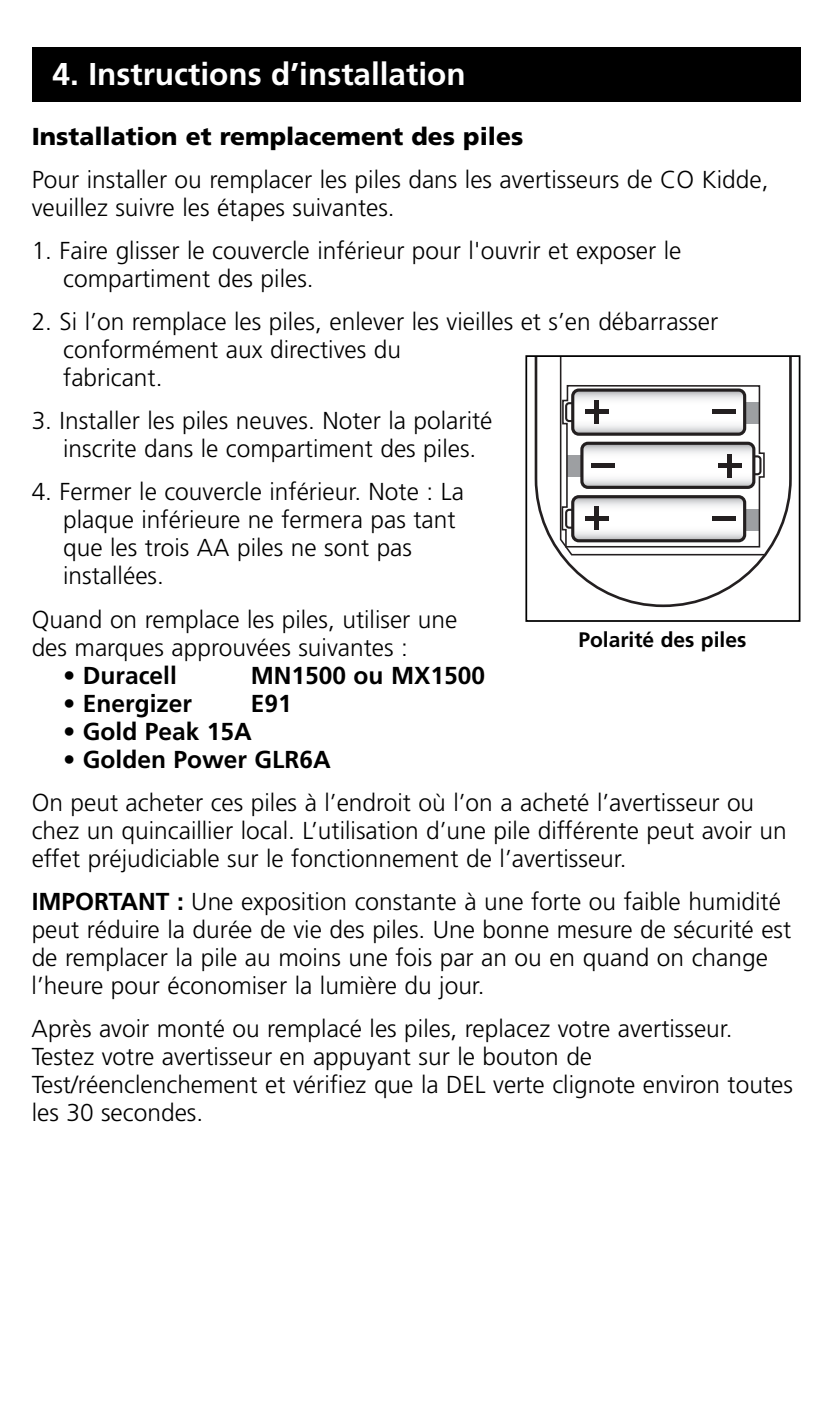
<style>
.page{position:relative;width:832px;height:1418px;background:#fff}
.page>*{position:absolute;margin:0;border:0;box-sizing:border-box;transform-origin:0 0}
.t1{font:700 31.5px "Frutiger";color:#fff}
.t2{font:300 24.5px/28px "Frutiger";color:#000}
.t3{font:700 24.5px "Frutiger";color:#000}
.t4{font:900 24.5px "Frutiger";color:#000}
.t5{font:700 21px "Frutiger";color:#000}
.s1{font-weight:700}
</style>
<div class="page">
<div style="left:32px;top:47px;width:768px;height:54px;background:#000"></div>
<svg style="left:534px;top:358px;width:257px;height:249px"></svg>
<svg style="left:559px;top:358px;width:206px;height:198px"></svg>
<svg style="left:572px;top:497px;width:172px;height:44px"></svg>
<div style="left:571px;top:495px;width:175px;height:47px;border:3px solid #231f20;border-radius:6px"></div>
<hr style="left:585px;top:516px;width:23px;height:4px;background:#231f20">
<hr style="left:711px;top:516px;width:24px;height:4px;background:#231f20">
<hr style="left:595px;top:506px;width:4px;height:24px;background:#231f20">
<div style="left:525px;top:355px;width:275px;height:267px;border:2px solid #000"></div>
<p class="t1" style="left:52px;top:61px;width:414px">4. Instructions d’installation</p>
<p class="t4" style="left:32px;top:126px;width:493px">Installation et remplacement des piles</p>
<p class="t2" style="left:32px;top:167px;width:738px">Pour installer ou remplacer les piles dans les avertisseurs de CO Kidde, veuillez suivre les étapes suivantes.</p>
<p class="t2" style="left:63px;top:238px;width:620px;text-indent:-31px">1. Faire glisser le couvercle inférieur pour l'ouvrir et exposer le compartiment des piles.</p>
<p class="t2" style="left:63px;top:309px;width:656px;text-indent:-32px">2. Si l’on remplace les piles, enlever les vieilles et s’en débarrasser conformément aux directives du<br>fabricant.</p>
<p class="t2" style="left:63px;top:409px;width:431px;text-indent:-32px">3. Installer les piles neuves. Noter la polarité inscrite dans le compartiment des piles.</p>
<p class="t2" style="left:63px;top:480px;width:402px;text-indent:-31px">4. Fermer le couvercle inférieur. Note : La plaque inférieure ne fermera pas tant que les trois AA piles ne sont pas installées.</p>
<p class="t2" style="left:32px;top:607px;width:427px">Quand on remplace les piles, utiliser une des marques approuvées suivantes :</p>
<p class="t3" style="left:63px;top:665px;width:115px">• Duracell</p>
<p class="t3" style="left:251px;top:665px;width:236px">MN1500 ou MX1500</p>
<p class="t3" style="left:63px;top:693px;width:130px">• Energizer</p>
<p class="t3" style="left:251px;top:693px;width:42px">E91</p>
<p class="t3" style="left:63px;top:721px;width:190px">• Gold Peak 15A</p>
<p class="t3" style="left:63px;top:749px;width:269px">• Golden Power GLR6A</p>
<p class="t2" style="left:32px;top:790px;width:756px">On peut acheter ces piles à l’endroit où l’on a acheté l’avertisseur ou chez un quincaillier local. L’utilisation d’une pile différente peut avoir un effet préjudiciable sur le fonctionnement de l’avertisseur.</p>
<p class="t2" style="left:32px;top:889px;width:761px"><span class="s1">IMPORTANT :</span> Une exposition constante à une forte ou faible humidité peut réduire la durée de vie des piles. Une bonne mesure de sécurité est de remplacer la pile au moins une fois par an ou en quand on change l’heure pour économiser la lumière du jour.</p>
<p class="t2" style="left:32px;top:1016px;width:762px">Après avoir monté ou remplacé les piles, replacez votre avertisseur.<br>Testez votre avertisseur en appuyant sur le bouton de Test/réenclenchement et vérifiez que la DEL verte clignote environ toutes les 30 secondes.</p>
<p class="t5" style="left:578px;top:631px;width:170px">Polarité des piles</p>
</div>
